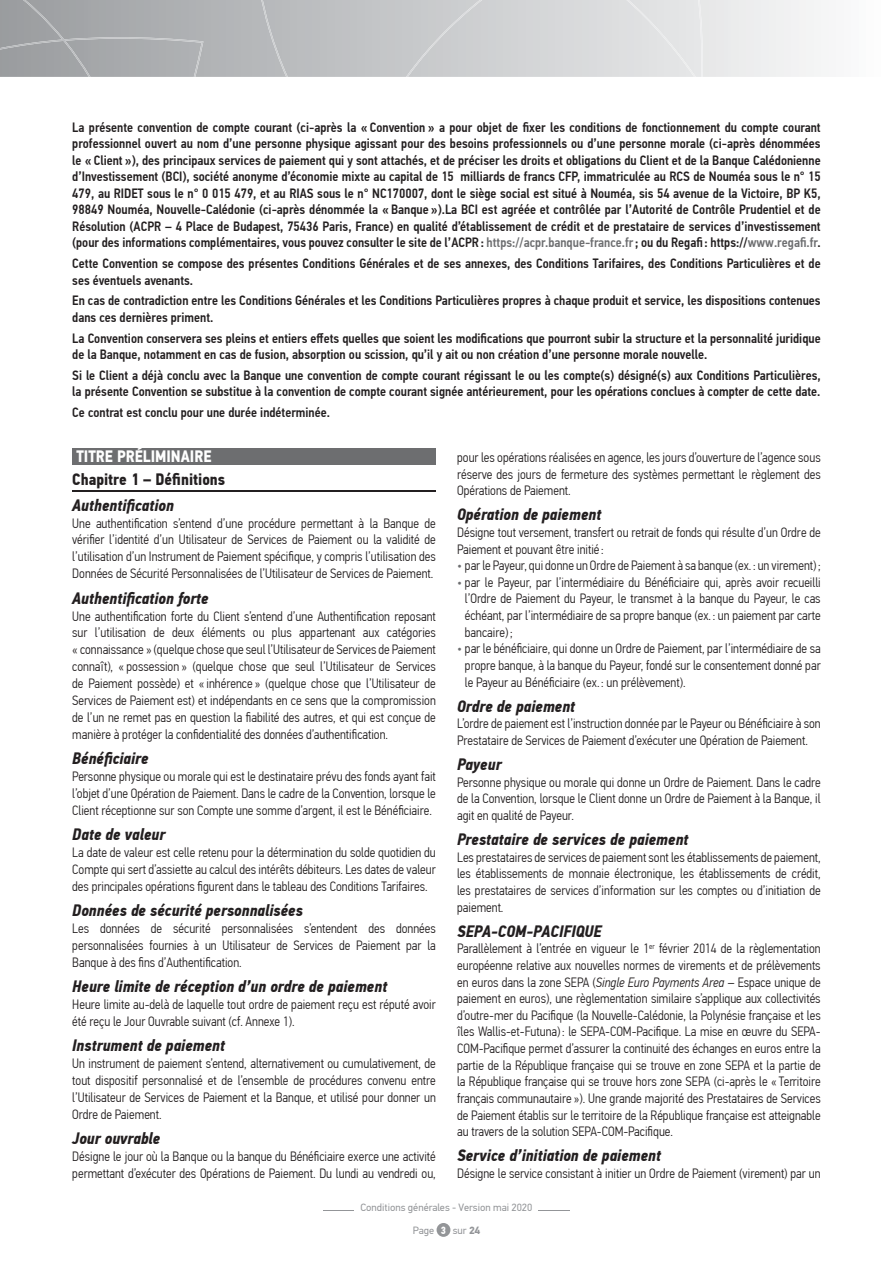
<style>
.page{position:relative;width:893px;height:1263px;background:#fff}
.page>*{position:absolute;margin:0;border:0;box-sizing:border-box;transform-origin:0 0}
.t1{font:italic 700 16.5px "PF Din Text Cond Pro";color:#231f20}
.t2{font:700 16.5px "PF Din Text Cond Pro";color:#231f20}
.t3{font:700 16.5px "PF Din Text Cond Pro";color:#fff}
.t4{font:300 13.5px/16.6px "PF Din Text Cond Pro";color:#231f20;text-align:justify}
.t5{font:500 13.5px/16.5px "PF Din Text Cond Pro";color:#231f20}
.t6{font:10.5px "PF Din Text Pro";color:#939598}
.s1{color:#6d6e70}
.s2{font-style:italic}
.s3{font-family:"PF Din Text Cond Pro";font-weight:700;color:#fff}
.s4{font-weight:700}
</style>
<div class="page">
<svg style="left:203px;top:0;width:618px;height:77px;background:#d1d3d4"></svg>
<svg style="left:259px;top:0;width:29px;height:77px;background:#b9bbbd"></svg>
<div style="left:406px;top:0;width:93px;height:77px;background:#cbcdcf"></div>
<div style="left:611px;top:0;width:92px;height:77px;background:#e2e3e4"></div>
<svg style="left:0;top:0;width:203px;height:77px;background:#a6a8ab"></svg>
<div style="left:437px;top:1223px;width:13px;height:14px;background:#939598;border-radius:50%"></div>
<hr style="left:323px;top:1210px;width:247px;height:1px;background:#939598">
<div style="left:355px;top:1203px;width:183px;height:10px;background:#fff"></div>
<div style="left:72px;top:448px;width:364px;height:16px;background:#6d6e70"></div>
<hr style="left:72px;top:491px;width:364px;height:1px;background:#231f20">
<p class="t5" style="left:72px;top:120px;width:750px;text-align:justify">La présente convention de compte courant (ci-après la « Convention » a pour objet de fixer les conditions de fonctionnement du compte courant professionnel ouvert au nom d’une personne physique agissant pour des besoins professionnels ou d’une personne morale (ci-après dénommées le « Client »), des principaux services de paiement qui y sont attachés, et de préciser les droits et obligations du Client et de la Banque Calédonienne d’Investissement (BCI), société anonyme d’économie mixte au capital de 15 milliards de francs CFP, immatriculée au RCS de Nouméa sous le n° 15<br>479, au RIDET sous le n° 0 015 479, et au RIAS sous le n° NC170007, dont le siège social est situé à Nouméa, sis 54 avenue de la Victoire, BP K5, 98849 Nouméa, Nouvelle-Calédonie (ci-après dénommée la « Banque »).La BCI est agréée et contrôlée par l’Autorité de Contrôle Prudentiel et de Résolution (ACPR – 4 Place de Budapest, 75436 Paris, France) en qualité d’établissement de crédit et de prestataire de services d’investissement (pour des informations complémentaires, vous pouvez consulter le site de l’ACPR : <span class="s1">https://acpr.banque-france.fr</span> ; ou du Regafi : https://<span class="s1">www.regafi.fr</span>.</p>
<p class="t5" style="left:72px;top:257px;width:750px">Cette Convention se compose des présentes Conditions Générales et de ses annexes, des Conditions Tarifaires, des Conditions Particulières et de ses éventuels avenants.</p>
<p class="t5" style="left:72px;top:294px;width:750px">En cas de contradiction entre les Conditions Générales et les Conditions Particulières propres à chaque produit et service, les dispositions contenues dans ces dernières priment.</p>
<p class="t5" style="left:72px;top:331px;width:750px">La Convention conservera ses pleins et entiers effets quelles que soient les modifications que pourront subir la structure et la personnalité juridique de la Banque, notamment en cas de fusion, absorption ou scission, qu’il y ait ou non création d’une personne morale nouvelle.</p>
<p class="t5" style="left:72px;top:368px;width:750px">Si le Client a déjà conclu avec la Banque une convention de compte courant régissant le ou les compte(s) désigné(s) aux Conditions Particulières, la présente Convention se substitue à la convention de compte courant signée antérieurement, pour les opérations conclues à compter de cette date.</p>
<p class="t5" style="left:72px;top:406px;width:259px">Ce contrat est conclu pour une durée indéterminée.</p>
<p class="t3" style="left:76px;top:450px;width:137px">TITRE PRÉLIMINAIRE</p>
<p class="t2" style="left:72px;top:473px;width:154px">Chapitre 1 – Définitions</p>
<p class="t1" style="left:72px;top:498px;width:103px">Authentification</p>
<p class="t4" style="left:72px;top:516px;width:365px">Une authentification s’entend d’une procédure permettant à la Banque de vérifier l’identité d’un Utilisateur de Services de Paiement ou la validité de l’utilisation d’un Instrument de Paiement spécifique, y compris l’utilisation des Données de Sécurité Personnalisées de l’Utilisateur de Services de Paiement.</p>
<p class="t1" style="left:72px;top:591px;width:138px">Authentification forte</p>
<p class="t4" style="left:72px;top:609px;width:365px">Une authentification forte du Client s’entend d’une Authentification reposant sur l’utilisation de deux éléments ou plus appartenant aux catégories « connaissance » (quelque chose que seul l’Utilisateur de Services de Paiement connaît), « possession » (quelque chose que seul l’Utilisateur de Services de Paiement possède) et « inhérence » (quelque chose que l’Utilisateur de Services de Paiement est) et indépendants en ce sens que la compromission de l’un ne remet pas en question la fiabilité des autres, et qui est conçue de manière à protéger la confidentialité des données d’authentification.</p>
<p class="t1" style="left:72px;top:752px;width:78px">Bénéficiaire</p>
<p class="t4" style="left:72px;top:769px;width:365px">Personne physique ou morale qui est le destinataire prévu des fonds ayant fait l’objet d’une Opération de Paiement. Dans le cadre de la Convention, lorsque le Client réceptionne sur son Compte une somme d’argent, il est le Bénéficiaire.</p>
<p class="t1" style="left:72px;top:828px;width:95px">Date de valeur</p>
<p class="t4" style="left:72px;top:845px;width:365px">La date de valeur est celle retenu pour la détermination du solde quotidien du Compte qui sert d’assiette au calcul des intérêts débiteurs. Les dates de valeur des principales opérations figurent dans le tableau des Conditions Tarifaires.</p>
<p class="t1" style="left:72px;top:904px;width:232px">Données de sécurité personnalisées</p>
<p class="t4" style="left:72px;top:921px;width:365px">Les données de sécurité personnalisées s’entendent des données personnalisées fournies à un Utilisateur de Services de Paiement par la Banque à des fins d’Authentification.</p>
<p class="t1" style="left:72px;top:980px;width:317px">Heure limite de réception d’un ordre de paiement</p>
<p class="t4" style="left:72px;top:997px;width:365px">Heure limite au-delà de laquelle tout ordre de paiement reçu est réputé avoir été reçu le Jour Ouvrable suivant (cf. Annexe 1).</p>
<p class="t1" style="left:72px;top:1039px;width:154px">Instrument de paiement</p>
<p class="t4" style="left:72px;top:1056px;width:365px">Un instrument de paiement s’entend, alternativement ou cumulativement, de tout dispositif personnalisé et de l’ensemble de procédures convenu entre l’Utilisateur de Services de Paiement et la Banque, et utilisé pour donner un Ordre de Paiement.</p>
<p class="t1" style="left:72px;top:1132px;width:90px">Jour ouvrable</p>
<p class="t4" style="left:72px;top:1149px;width:365px">Désigne le jour où la Banque ou la banque du Bénéficiaire exerce une activité permettant d’exécuter des Opérations de Paiement. Du lundi au vendredi ou,</p>
<p class="t4" style="left:457px;top:450px;width:365px">pour les opérations réalisées en agence, les jours d’ouverture de l’agence sous réserve des jours de fermeture des systèmes permettant le règlement des Opérations de Paiement.</p>
<p class="t1" style="left:457px;top:508px;width:146px">Opération de paiement</p>
<p class="t4" style="left:457px;top:525px;width:365px">Désigne tout versement, transfert ou retrait de fonds qui résulte d’un Ordre de<br>Paiement et pouvant être initié :</p>
<p class="t4" style="left:457px;top:558px;width:365px"><span class="s1">•</span> par le Payeur, qui donne un Ordre de Paiement à sa banque (ex. : un virement) ;</p>
<p class="t4" style="left:465px;top:575px;width:357px;text-indent:-8px"><span class="s1">•</span> par le Payeur, par l’intermédiaire du Bénéficiaire qui, après avoir recueilli l’Ordre de Paiement du Payeur, le transmet à la banque du Payeur, le cas échéant, par l’intermédiaire de sa propre banque (ex. : un paiement par carte bancaire) ;</p>
<p class="t4" style="left:465px;top:642px;width:357px;text-indent:-8px"><span class="s1">•</span> par le bénéficiaire, qui donne un Ordre de Paiement, par l’intermédiaire de sa propre banque, à la banque du Payeur, fondé sur le consentement donné par le Payeur au Bénéficiaire (ex. : un prélèvement).</p>
<p class="t1" style="left:457px;top:699px;width:120px">Ordre de paiement</p>
<p class="t4" style="left:457px;top:717px;width:365px">L’ordre de paiement est l’instruction donnée par le Payeur ou Bénéficiaire à son<br>Prestataire de Services de Paiement d’exécuter une Opération de Paiement.</p>
<p class="t1" style="left:457px;top:758px;width:46px">Payeur</p>
<p class="t4" style="left:457px;top:775px;width:365px">Personne physique ou morale qui donne un Ordre de Paiement. Dans le cadre de la Convention, lorsque le Client donne un Ordre de Paiement à la Banque, il agit en qualité de Payeur.</p>
<p class="t1" style="left:457px;top:833px;width:233px">Prestataire de services de paiement</p>
<p class="t4" style="left:457px;top:850px;width:365px">Les prestataires de services de paiement sont les établissements de paiement, les établissements de monnaie électronique, les établissements de crédit, les prestataires de services d’information sur les comptes ou d’initiation de paiement.</p>
<p class="t1" style="left:457px;top:924px;width:146px">SEPA-COM-PACIFIQUE</p>
<p class="t4" style="left:457px;top:942px;width:365px">Parallèlement à l’entrée en vigueur le 1<sup>er</sup> février 2014 de la règlementation européenne relative aux nouvelles normes de virements et de prélèvements en euros dans la zone SEPA (<span class="s2">Single Euro Payments Area</span> – Espace unique de paiement en euros), une règlementation similaire s’applique aux collectivités d’outre-mer du Pacifique (la Nouvelle-Calédonie, la Polynésie française et les îles Wallis-et-Futuna) : le SEPA-COM-Pacifique. La mise en œuvre du SEPA-COM-Pacifique permet d’assurer la continuité des échanges en euros entre la partie de la République française qui se trouve en zone SEPA et la partie de la République française qui se trouve hors zone SEPA (ci-après le « Territoire français communautaire »). Une grande majorité des Prestataires de Services de Paiement établis sur le territoire de la République française est atteignable au travers de la solution SEPA-COM-Pacifique.</p>
<p class="t1" style="left:457px;top:1149px;width:206px">Service d’initiation de paiement</p>
<p class="t4" style="left:457px;top:1166px;width:365px">Désigne le service consistant à initier un Ordre de Paiement (virement) par un</p>
<p class="t6" style="left:360px;top:1203px;width:173px">Conditions générales - Version mai 2020</p>
<p class="t6" style="left:413px;top:1225px;width:69px">Page <span class="s3">3</span> sur <span class="s4">24</span></p>
</div>
